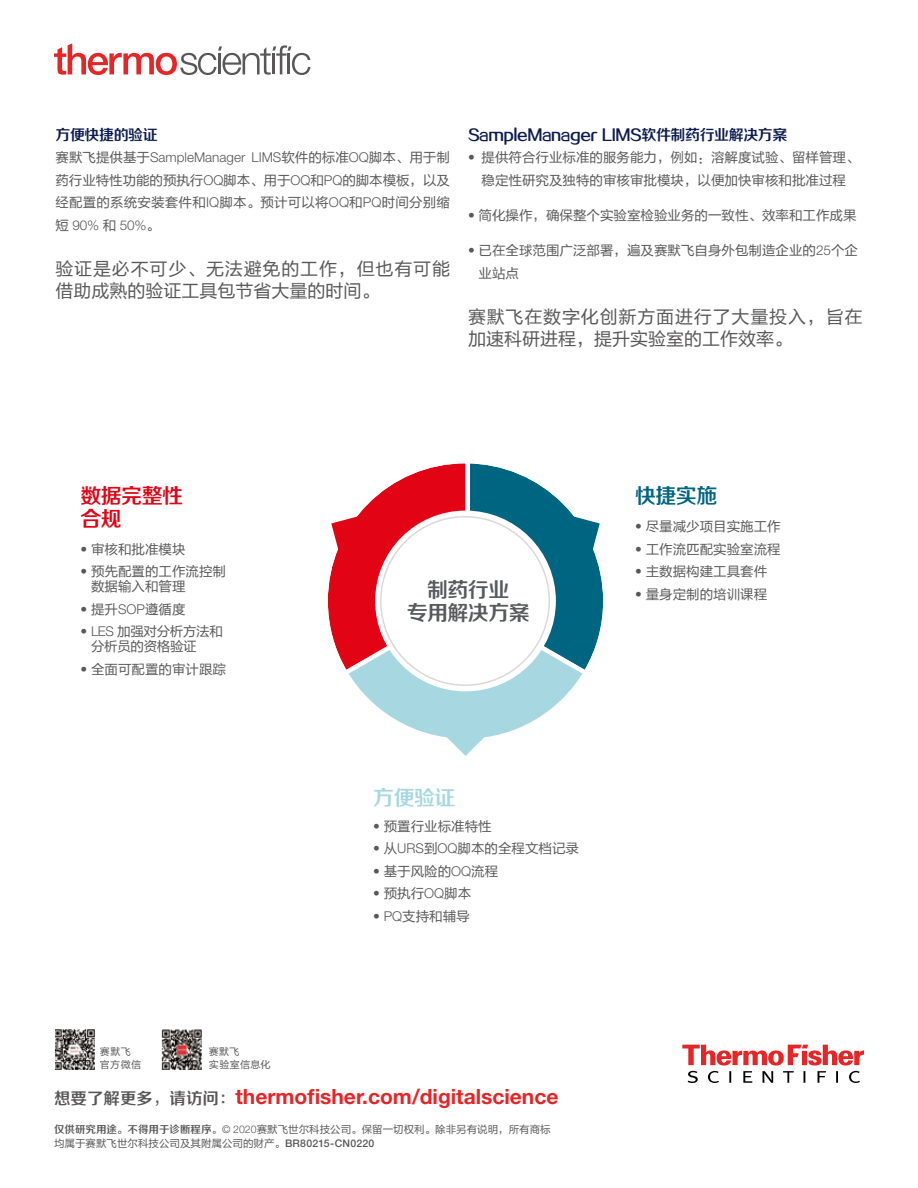
<style>
.page{position:relative;width:918px;height:1188px;background:#fff}
.page>*{position:absolute;margin:0;border:0;box-sizing:border-box;transform-origin:0 0}
.t1{font:700 21px "Helvetica Neue LT Std";color:#e72426}
.t2{font:21px/22.5px "FZZZHONGJW GB1 0";letter-spacing:-.03em;color:#565a5b;text-align:center}
.t3{font:21px/22.5px "FZZZHONGJW GB1 0";letter-spacing:-.03em;color:#e20314}
.t4{font:21px "FZZZHONGJW GB1 0";color:#006581}
.t5{font:21px "FZZZHONGJW GB1 0";color:#a7d8e2}
.t6{font:18px/22.5px "FZLTHJW GB1 0";letter-spacing:.025em;color:#595757}
.t7{font:18px/22.5px "FZLTHJW GB1 0";letter-spacing:.045em;color:#595757}
.t8{font:15px "FZZZHONGJW GB1 0";letter-spacing:-.03em;color:#0c1b4e}
.t9{font:13.5px/22.5px "FZLTHJW GB1 0";color:#595757}
.t10{font:300 13.5px "Helvetica Neue LT Std";color:#595757}
.t11{font:13.5px/15px "FZLTHJW GB1 0";letter-spacing:-.025em;color:#595757}
.t12{font:10.5px/13.5px "FZLTHJW GB1 0";color:#595757}
.t13{font:10.05px/12.8px "FZLTHJW GB1 0";letter-spacing:.035em;color:#595757}
.s1{font-family:"FZLTHJW GB1 0";font-weight:400}
.s2{font-family:"Helvetica Neue LT Std";font-weight:300}
.s3{font-family:"FZZZHONGJW GB1 0";font-weight:400;font-size:16.5px;color:#595757}
.s4{font-family:"FZZZHONGJW GB1 0"}
.s5{font-family:"Helvetica Neue LT Pro";font-weight:500}
</style>
<div class="page">
<svg style="left:54px;top:43px;width:257px;height:32px"></svg>
<svg style="left:682px;top:1045px;width:182px;height:38px"></svg>
<img style="left:55px;top:1029px;width:40px;height:41px">
<svg style="left:328px;top:463px;width:275px;height:293px"></svg>
<img style="left:162px;top:1029px;width:40px;height:41px">
<p class="t8" style="left:56px;top:126px;width:104px">方便快捷的验证</p>
<p class="t10" style="left:56px;top:149px;width:396px"><span class="s1">赛默飞提供基于</span>SampleManager LIMS<span class="s1">软件的标准</span>OQ<span class="s1">脚本、用于制</span></p>
<p class="t9" style="left:56px;top:169px;width:396px">药行业特性功能的预执行<span class="s2">OQ</span>脚本、用于<span class="s2">OQ</span>和<span class="s2">PQ</span>的脚本模板，以及经配置的系统安装套件和<span class="s2">IQ</span>脚本。预计可以将<span class="s2">OQ</span>和<span class="s2">PQ</span>时间分别缩</p>
<p class="t10" style="left:56px;top:217px;width:106px"><span class="s1">短</span> 90% <span class="s1">和</span> 50%<span class="s1">。</span></p>
<h2 class="t6" style="left:56px;top:258px;width:396px">验证是必不可少、无法避免的工作，但也有可能借助成熟的验证工具包节省大量的时间。</h2>
<p class="t8" style="left:468px;top:126px;width:321px">SampleManager LIMS软件制药行业解决方案</p>
<p class="t9" style="left:468px;top:147px;width:393px;text-align:center"><span class="s2">•</span> 提供符合行业标准的服务能力，例如：溶解度试验、留样管理、稳定性研究及独特的审核审批模块，以便加快审核和批准过程</p>
<p class="t9" style="left:468px;top:204px;width:390px"><span class="s2">•</span> 简化操作，确保整个实验室检验业务的一致性、效率和工作成果</p>
<p class="t9" style="left:479px;top:240px;width:381px;text-indent:-11px"><span class="s2">•</span> 已在全球范围广泛部署，遍及赛默飞自身外包制造企业的<span class="s2">25</span>个企业站点</p>
<h2 class="t7" style="left:468px;top:306px;width:396px">赛默飞在数字化创新方面进行了大量投入，旨在加速科研进程，提升实验室的工作效率。</h2>
<h1 class="t3" style="left:81px;top:486px;width:104px">数据完整性合规</h1>
<p class="t9" style="left:81px;top:538px;width:107px"><span class="s2">•</span> 审核和批准模块</p>
<p class="t9" style="left:91px;top:564px;width:137px;line-height:15px;text-indent:-11px"><span class="s2">•</span> 预先配置的工作流控制数据输入和管理</p>
<p class="t9" style="left:81px;top:598px;width:107px"><span class="s2">•</span> 提升<span class="s2">SOP</span>遵循度</p>
<p class="t11" style="left:91px;top:624px;width:133px;text-indent:-11px"><span class="s2">• LES</span> 加强对分析方法和分析员的资格验证</p>
<p class="t9" style="left:81px;top:658px;width:147px"><span class="s2">•</span> 全面可配置的审计跟踪</p>
<p class="t13" style="left:100px;top:1045px;width:43px">赛默飞官方微信</p>
<p class="t13" style="left:209px;top:1045px;width:63px">赛默飞<br>实验室信息化</p>
<h1 class="t2" style="left:407px;top:580px;width:124px">制药行业<br>专用解决方案</h1>
<h1 class="t5" style="left:373px;top:786px;width:84px">方便验证</h1>
<p class="t9" style="left:373px;top:815px;width:120px"><span class="s2">•</span> 预置行业标准特性</p>
<p class="t9" style="left:373px;top:838px;width:207px"><span class="s2">•</span> 从<span class="s2">URS</span>到<span class="s2">OQ</span>脚本的全程文档记录</p>
<p class="t9" style="left:373px;top:860px;width:127px"><span class="s2">•</span> 基于风险的<span class="s2">OQ</span>流程</p>
<p class="t9" style="left:373px;top:883px;width:100px"><span class="s2">•</span> 预执行<span class="s2">OQ</span>脚本</p>
<p class="t9" style="left:373px;top:905px;width:98px"><span class="s2">• PQ</span>支持和辅导</p>
<h1 class="t1" style="left:54px;top:1084px;width:506px"><span class="s3">想要了解更多，请访问：</span>thermofisher.com/digitalscience</h1>
<p class="t12" style="left:54px;top:1123px;width:498px"><span class="s4">仅供研究用途。不得用于诊断程序</span>。<span class="s2">© 2020</span>赛默飞世尔科技公司。保留一切权利。除非另有说明，所有商标均属于赛默飞世尔科技公司及其附属公司的财产。<span class="s5">BR80215-CN0220</span></p>
<h1 class="t4" style="left:635px;top:484px;width:84px">快捷实施</h1>
<p class="t9" style="left:635px;top:516px;width:147px"><span class="s2">•</span> 尽量减少项目实施工作</p>
<p class="t9" style="left:635px;top:538px;width:147px"><span class="s2">•</span> 工作流匹配实验室流程</p>
<p class="t9" style="left:635px;top:561px;width:134px"><span class="s2">•</span> 主数据构建工具套件</p>
<p class="t9" style="left:635px;top:583px;width:134px"><span class="s2">•</span> 量身定制的培训课程</p>
</div>
